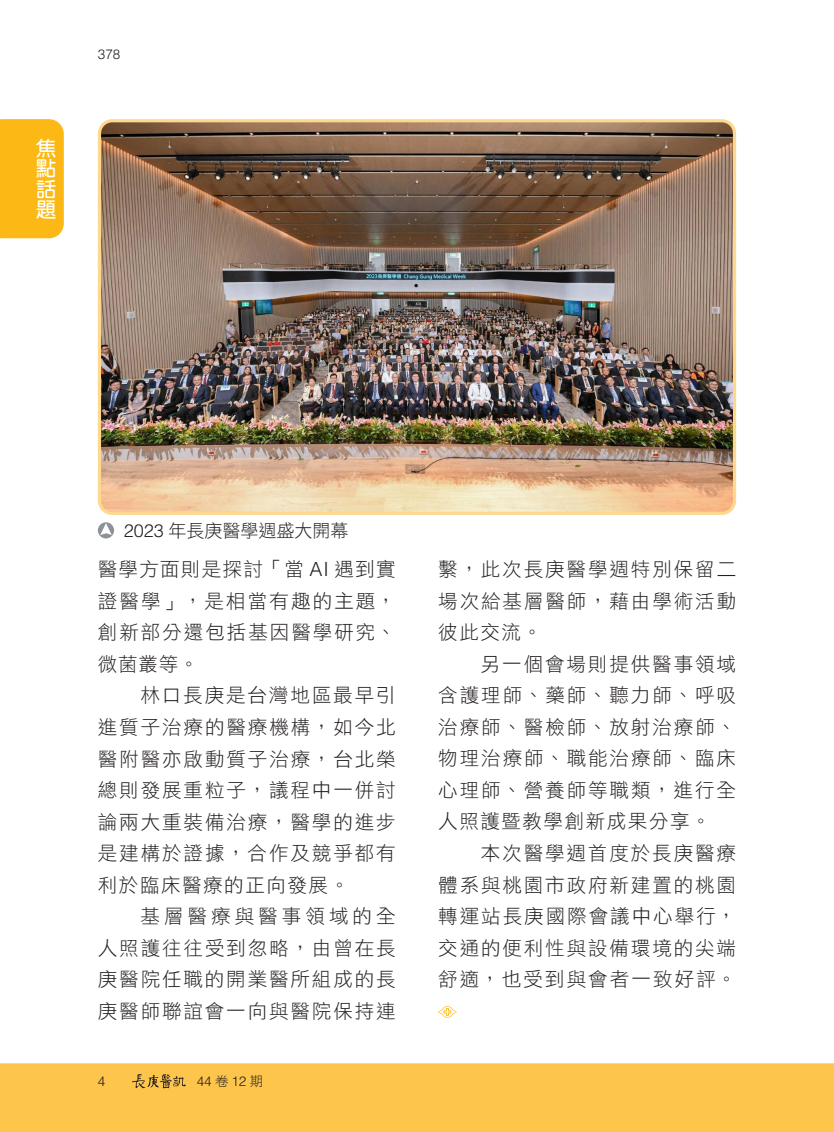
<style>
.page{position:relative;width:834px;height:1132px;background:#fff}
.page>*{position:absolute;margin:0;border:0;box-sizing:border-box;transform-origin:0 0}
.t1{font:700 20.25px/20.2px "AR Yuan B5";color:#fff;text-align:justify}
.t2{font:19.5px/31.5px "DF Hei Std W3";letter-spacing:.1em;color:#231f20;text-align:justify}
.t3{font:18px "DF Hei Std W3";color:#231f20}
.t4{font:300 13.5px "Helvetica LT Std";color:#231f20}
.s1{font-family:"Helvetica LT Std";font-weight:300}
.s2{font-family:"DF Hei Std W3";font-weight:400}
</style>
<div class="page">
<div style="left:0;top:1063px;width:833px;height:68px;background:#fec54d"></div>
<svg style="left:438px;top:1006px;width:18px;height:11px"></svg>
<div style="left:98px;top:522px;width:16px;height:16px;background:#8d9298;border-radius:50%"></div>
<svg style="left:100px;top:523px;width:12px;height:12px"></svg>
<img style="left:99px;top:123px;width:635px;height:390px">
<div style="left:98px;top:119px;width:638px;height:395px;border:3px solid #fed88f;border-radius:13px"></div>
<svg style="left:132px;top:1073px;width:54px;height:14px"></svg>
<div style="left:0;top:119px;width:64px;height:119px;background:#fcb814"></div>
<p class="t1" style="left:36px;top:138px;width:21px">焦點話題</p>
<p class="t4" style="left:98px;top:46px;width:24px">378</p>
<p class="t3" style="left:124px;top:520px;width:226px"><span class="s1">2023</span> 年長庚醫學週盛大開幕</p>
<p class="t2" style="left:98px;top:553px;width:299px">醫學方面則是探討「當 <span class="s1">AI</span> 遇到實證醫學」，是相當有趣的主題，創新部分還包括基因醫學研究、微菌叢等。</p>
<p class="t2" style="left:98px;top:679px;width:299px;text-indent:43px">林口長庚是台灣地區最早引進質子治療的醫療機構，如今北醫附醫亦啟動質子治療，台北榮總則發展重粒子，議程中一併討論兩大重裝備治療，醫學的進步是建構於證據，合作及競爭都有利於臨床醫療的正向發展。</p>
<p class="t2" style="left:98px;top:899px;width:299px;text-indent:43px">基層醫療與醫事領域的全人照護往往受到忽略，由曾在長庚醫院任職的開業醫所組成的長庚醫師聯誼會一向與醫院保持連</p>
<p class="t4" style="left:98px;top:1072px;width:9px">4</p>
<p class="t4" style="left:197px;top:1072px;width:68px">44<span class="s2">卷</span>12<span class="s2">期</span></p>
<p class="t2" style="left:438px;top:553px;width:299px">繫，此次長庚醫學週特別保留二場次給基層醫師，藉由學術活動彼此交流。</p>
<p class="t2" style="left:438px;top:647px;width:299px;text-indent:43px">另一個會場則提供醫事領域含護理師、藥師、聽力師、呼吸治療師、醫檢師、放射治療師、物理治療師、職能治療師、臨床心理師、營養師等職類，進行全人照護暨教學創新成果分享。</p>
<p class="t2" style="left:438px;top:836px;width:299px;text-indent:43px">本次醫學週首度於長庚醫療體系與桃園市政府新建置的桃園轉運站長庚國際會議中心舉行，交通的便利性與設備環境的尖端舒適，也受到與會者一致好評。</p>
</div>
